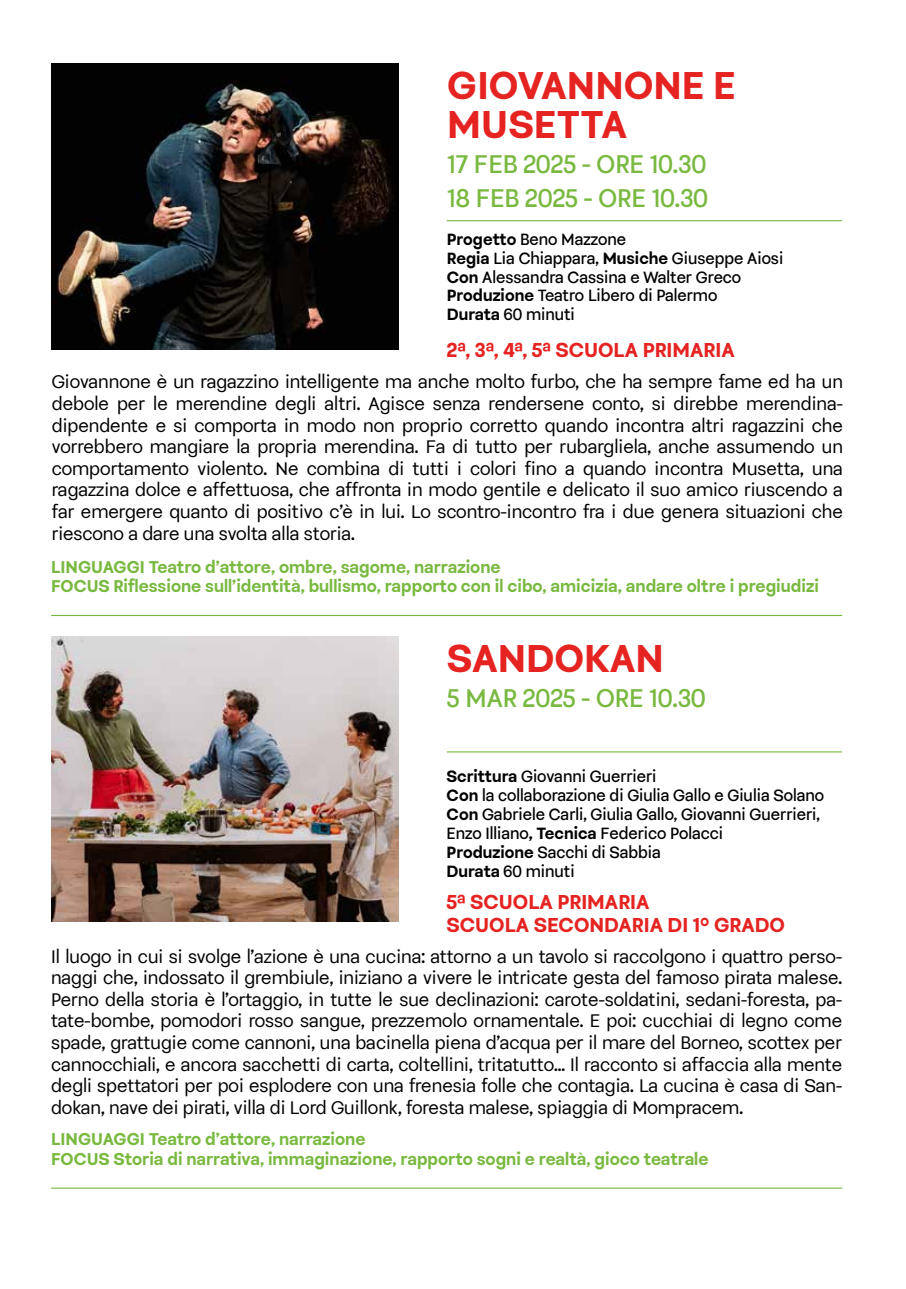
<style>
.page{position:relative;width:906px;height:1289px;background:#fff}
.page>*{position:absolute;margin:0;border:0;box-sizing:border-box;transform-origin:0 0}
.t1{font:700 37.5px/39px "Sinteca";color:#e52321}
.t2{font:500 24.75px/34.5px "Sinteca";color:#79b940}
.t3{font:700 19.5px/23.4px "Sinteca";color:#e52321}
.t4{font:18px/21.6px "Sinteca";color:#020203;text-align:justify}
.t5{font:18px/21.6px "Sinteca";color:#000;text-align:justify}
.t6{font:700 16.5px/19.8px "Sinteca";color:#79b940}
.t7{font:500 15.75px/18.9px "Sinteca";color:#000}
.s1{font-weight:700}
</style>
<div class="page">
<hr style="left:447px;top:751px;width:395px;height:1px;background:#79b940">
<hr style="left:51px;top:615px;width:791px;height:1px;background:#79b940">
<hr style="left:51px;top:1187px;width:791px;height:1px;background:#79b940">
<img style="left:51px;top:636px;width:347px;height:285px">
<hr style="left:446px;top:220px;width:396px;height:1px;background:#79b940">
<img style="left:51px;top:64px;width:347px;height:285px">
<h1 class="t1" style="left:447px;top:69px;width:290px">GIOVANNONE E<br>MUSETTA</h1>
<h2 class="t2" style="left:447px;top:148px;width:262px">17 FEB 2025 - ORE 10.30<br>18 FEB 2025 - ORE 10.30</h2>
<p class="t7" style="left:447px;top:231px;width:338px"><span class="s1">Progetto</span> Beno Mazzone<br><span class="s1">Regia</span> Lia Chiappara, <span class="s1">Musiche</span> Giuseppe Aiosi<br><span class="s1">Con</span> Alessandra Cassina e Walter Greco<br><span class="s1">Produzione</span> Teatro Libero di Palermo<br><span class="s1">Durata</span> 60 minuti</p>
<p class="t3" style="left:447px;top:339px;width:289px">2ª, 3ª, 4ª, 5ª SCUOLA PRIMARIA</p>
<p class="t5" style="left:52px;top:372px;width:792px">Giovannone è un ragazzino intelligente ma anche molto furbo, che ha sempre fame ed ha un debole per le merendine degli altri. Agisce senza rendersene conto, si direbbe merendina&shy;dipendente e si comporta in modo non proprio corretto quando incontra altri ragazzini che vorrebbero mangiare la propria merendina. Fa di tutto per rubargliela, anche assumendo un comportamento violento. Ne combina di tutti i colori fino a quando incontra Musetta, una ragazzina dolce e affettuosa, che affronta in modo gentile e delicato il suo amico riuscendo a far emergere quanto di positivo c’è in lui. Lo scontro-incontro fra i due genera situazioni che riescono a dare una svolta alla storia.</p>
<p class="t6" style="left:51px;top:558px;width:769px">LINGUAGGI Teatro d’attore, ombre, sagome, narrazione<br>FOCUS Riflessione sull’identità, bullismo, rapporto con il cibo, amicizia, andare oltre i pregiudizi</p>
<h1 class="t1" style="left:447px;top:641px;width:218px">SANDOKAN</h1>
<h2 class="t2" style="left:447px;top:682px;width:260px">5 MAR 2025 - ORE 10.30</h2>
<p class="t7" style="left:446px;top:768px;width:379px"><span class="s1">Scrittura</span> Giovanni Guerrieri<br><span class="s1">Con</span> la collaborazione di Giulia Gallo e Giulia Solano <span class="s1">Con</span> Gabriele Carli, Giulia Gallo, Giovanni Guerrieri, Enzo Illiano<span class="s1">, Tecnica</span> Federico Polacci<br><span class="s1">Produzione</span> Sacchi di Sabbia<br><span class="s1">Durata</span> 60 minuti</p>
<p class="t3" style="left:446px;top:891px;width:340px">5ª SCUOLA PRIMARIA<br>SCUOLA SECONDARIA DI 1° GRADO</p>
<p class="t4" style="left:51px;top:946px;width:792px">Il luogo in cui si svolge l’azione è una cucina: attorno a un tavolo si raccolgono i quattro perso&shy;naggi che, indossato il grembiule, iniziano a vivere le intricate gesta del famoso pirata malese.<br>Perno della storia è l’ortaggio, in tutte le sue declinazioni: carote-soldatini, sedani-foresta, pa&shy;tate-bombe, pomodori rosso sangue, prezzemolo ornamentale. E poi: cucchiai di legno come spade, grattugie come cannoni, una bacinella piena d’acqua per il mare del Borneo, scottex per cannocchiali, e ancora sacchetti di carta, coltellini, tritatutto... Il racconto si affaccia alla mente degli spettatori per poi esplodere con una frenesia folle che contagia. La cucina è casa di San&shy;dokan, nave dei pirati, villa di Lord Guillonk, foresta malese, spiaggia di Mompracem.</p>
<p class="t6" style="left:51px;top:1130px;width:659px">LINGUAGGI Teatro d’attore, narrazione<br>FOCUS Storia di narrativa, immaginazione, rapporto sogni e realtà, gioco teatrale</p>
</div>
